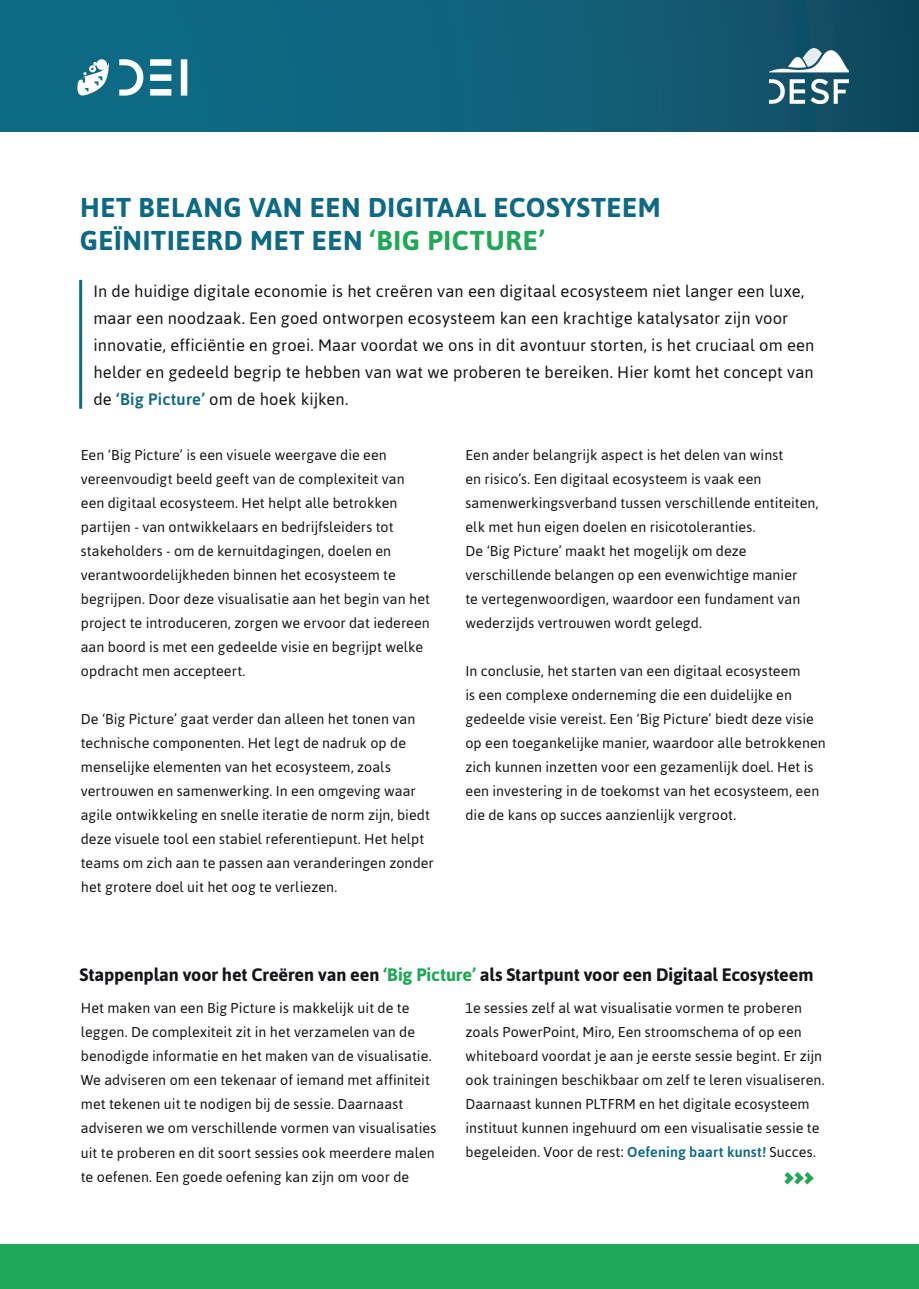
<style>
.page{position:relative;width:919px;height:1289px;background:#fff}
.page>*{position:absolute;margin:0;border:0;box-sizing:border-box;transform-origin:0 0}
.t1{font:700 27.15px/32.7px "Asap";letter-spacing:.025em;color:#0d6984}
.t2{font:700 18px "Asap";letter-spacing:-.01em;color:#171419}
.t3{font:16.5px/27px "Asap";letter-spacing:.01em;color:#171419}
.t4{font:14.25px/24px "Asap";letter-spacing:.005em;color:#171419}
.s1{color:#20a757}
.s2{font-weight:500;color:#0d6984}
</style>
<div class="page">
<svg style="left:784px;top:1172px;width:29px;height:12px"></svg>
<div style="left:0;top:0;width:918px;height:132px;background:linear-gradient(to right,#0d708c,#124e65)"></div>
<div style="left:0;top:1244px;width:918px;height:44px;background:#20a757"></div>
<svg style="left:119px;top:59px;width:24px;height:37px"></svg>
<svg style="left:150px;top:59px;width:21px;height:7px"></svg>
<svg style="left:150px;top:74px;width:21px;height:7px"></svg>
<svg style="left:150px;top:89px;width:21px;height:7px"></svg>
<svg style="left:181px;top:59px;width:6px;height:37px"></svg>
<svg style="left:96px;top:59px;width:11px;height:11px"></svg>
<svg style="left:77px;top:62px;width:32px;height:34px"></svg>
<img style="left:769px;top:48px;width:79px;height:56px">
<hr style="left:79px;top:280px;width:3px;height:129px;background:#0d6984">
<h1 class="t1" style="left:80px;top:190px;width:582px">HET BELANG VAN EEN DIGITAAL ECOSYSTEEM<br>GEÏNITIEERD MET EEN <span class="s1">‘BIG PICTURE’</span></h1>
<p class="t3" style="left:93px;top:277px;width:722px">In de huidige digitale economie is het creëren van een digitaal ecosysteem niet langer een luxe, maar een noodzaak. Een goed ontworpen ecosysteem kan een krachtige katalysator zijn voor innovatie, efficiëntie en groei. Maar voordat we ons in dit avontuur storten, is het cruciaal om een helder en gedeeld begrip te hebben van wat we proberen te bereiken. Hier komt het concept van de <span class="s2">‘Big Picture’</span> om de hoek kijken.</p>
<p class="t4" style="left:81px;top:443px;width:350px">Een ‘Big Picture’ is een visuele weergave die een vereenvoudigt beeld geeft van de complexiteit van een digitaal ecosysteem. Het helpt alle betrokken partijen - van ontwikkelaars en bedrijfsleiders tot stakeholders - om de kernuitdagingen, doelen en verantwoordelijkheden binnen het ecosysteem te begrijpen. Door deze visualisatie aan het begin van het project te introduceren, zorgen we ervoor dat iedereen aan boord is met een gedeelde visie en begrijpt welke opdracht men accepteert.</p>
<p class="t4" style="left:81px;top:707px;width:354px">De ‘Big Picture’ gaat verder dan alleen het tonen van technische componenten. Het legt de nadruk op de menselijke elementen van het ecosysteem, zoals vertrouwen en samenwerking. In een omgeving waar agile ontwikkeling en snelle iteratie de norm zijn, biedt deze visuele tool een stabiel referentiepunt. Het helpt teams om zich aan te passen aan veranderingen zonder het grotere doel uit het oog te verliezen.</p>
<p class="t4" style="left:465px;top:443px;width:354px">Een ander belangrijk aspect is het delen van winst<br>en risico’s. Een digitaal ecosysteem is vaak een samenwerkingsverband tussen verschillende entiteiten, elk met hun eigen doelen en risicotoleranties.<br>De ‘Big Picture’ maakt het mogelijk om deze verschillende belangen op een evenwichtige manier<br>te vertegenwoordigen, waardoor een fundament van wederzijds vertrouwen wordt gelegd.</p>
<p class="t4" style="left:465px;top:658px;width:362px">In conclusie, het starten van een digitaal ecosysteem<br>is een complexe onderneming die een duidelijke en gedeelde visie vereist. Een ‘Big Picture’ biedt deze visie op een toegankelijke manier, waardoor alle betrokkenen zich kunnen inzetten voor een gezamenlijk doel. Het is een investering in de toekomst van het ecosysteem, een die de kans op succes aanzienlijk vergroot.</p>
<p class="t2" style="left:80px;top:962px;width:735px">Stappenplan voor het Creëren van een <span class="s1">‘Big Picture’</span> als Startpunt voor een Digitaal Ecosysteem</p>
<p class="t4" style="left:81px;top:995px;width:357px">Het maken van een Big Picture is makkelijk uit de te leggen. De complexiteit zit in het verzamelen van de benodigde informatie en het maken van de visualisatie.<br>We adviseren om een tekenaar of iemand met affiniteit met tekenen uit te nodigen bij de sessie. Daarnaast adviseren we om verschillende vormen van visualisaties uit te proberen en dit soort sessies ook meerdere malen te oefenen. Een goede oefening kan zijn om voor de</p>
<p class="t4" style="left:465px;top:995px;width:360px">1e sessies zelf al wat visualisatie vormen te proberen zoals PowerPoint, Miro, Een stroomschema of op een whiteboard voordat je aan je eerste sessie begint. Er zijn ook trainingen beschikbaar om zelf te leren visualiseren.<br>Daarnaast kunnen PLTFRM en het digitale ecosysteem instituut kunnen ingehuurd om een visualisatie sessie te begeleiden. Voor de rest: <span class="s2">Oefening baart kunst!</span> Succes.</p>
</div>
